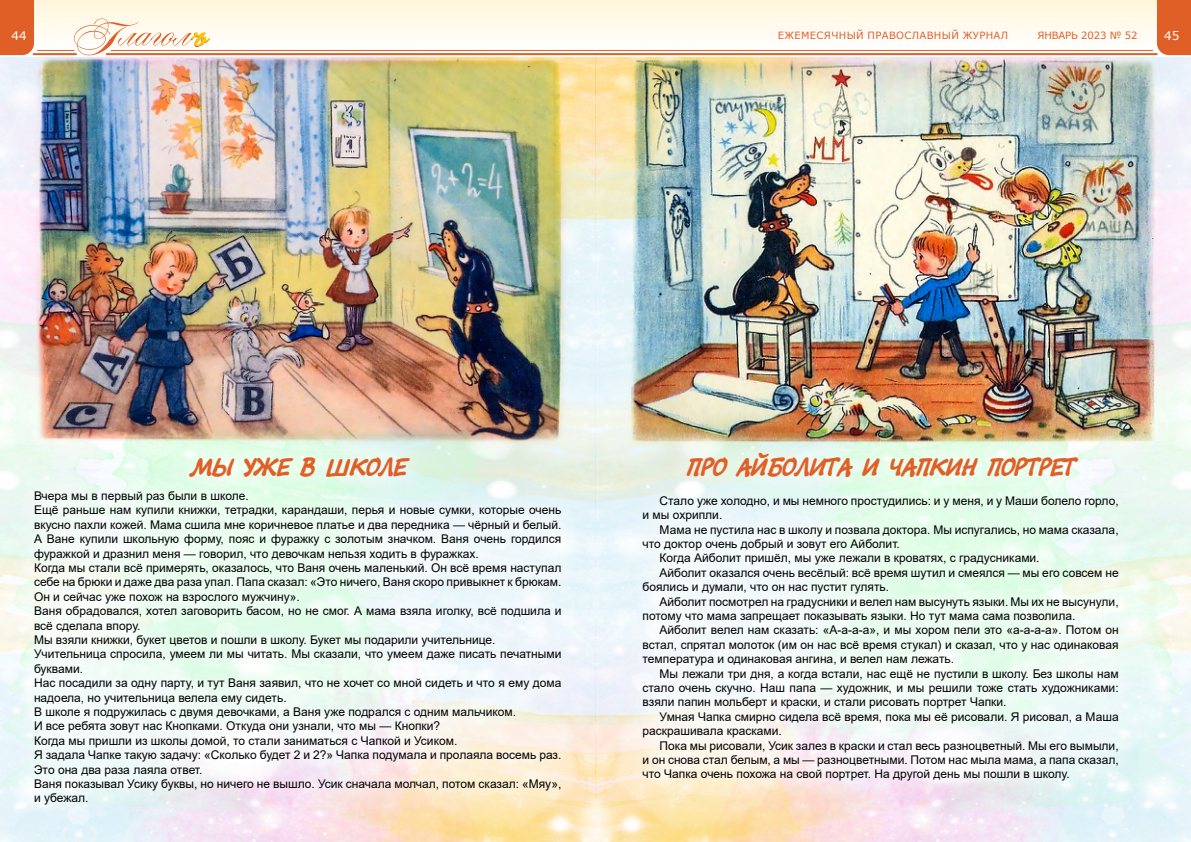
<style>
.page{position:relative;width:1191px;height:842px;background:#fff}
.page>*{position:absolute;margin:0;border:0;box-sizing:border-box;transform-origin:0 0}
.t1{font:26px "Tatiana CTT";color:#df5f27}
.t2{font:12px/14.4px "Arial";color:#000}
.t3{font:12px "Verdana";color:#fff}
.t4{font:10px "Verdana";letter-spacing:.035em;color:#df5f27}
.t5{font:10px "Verdana";letter-spacing:-.01em;color:#df5f27}
</style>
<div class="page">
<div style="left:0;top:0;width:1191px;height:50px;background:linear-gradient(to bottom,#fff6db,#fffefd)"></div>
<div style="left:771px;top:22px;width:244px;height:24px;background:#fffcf6"></div>
<div style="left:0;top:0;width:34px;height:55px;background:#df5f27"></div>
<div style="left:1157px;top:0;width:34px;height:55px;background:#df5f27"></div>
<hr style="left:107px;top:53px;width:488px;height:2px;background:#df5f27">
<hr style="left:38px;top:50px;width:36px;height:1px;background:#df5f27">
<hr style="left:111px;top:50px;width:484px;height:1px;background:#df5f27">
<hr style="left:595px;top:53px;width:561px;height:2px;background:#df5f27">
<hr style="left:596px;top:50px;width:556px;height:1px;background:#df5f27">
<svg style="left:74px;top:19px;width:136px;height:34px"></svg>
<img style="left:0;top:57px;width:595px;height:785px">
<svg style="left:595px;top:57px;width:596px;height:785px;background:#f0efe6"></svg>
<div style="left:9px;top:432px;width:577px;height:397px;background:#fff;opacity:.75"></div>
<div style="left:617px;top:428px;width:527px;height:378px;background:#fff;opacity:.75"></div>
<img style="left:25px;top:53px;width:554px;height:396px">
<img style="left:48px;top:62px;width:506px;height:372px">
<img style="left:605px;top:57px;width:571px;height:392px">
<img style="left:638px;top:64px;width:511px;height:371px">
<p class="t3" style="left:12px;top:27px;width:17px">44</p>
<p class="t4" style="left:777px;top:28px;width:232px">ЕЖЕМЕСЯЧНЫЙ ПРАВОСЛАВНЫЙ ЖУРНАЛ</p>
<p class="t5" style="left:1037px;top:28px;width:102px">ЯНВАРЬ 2023 № 52</p>
<p class="t3" style="left:1164px;top:27px;width:17px">45</p>
<h1 class="t1" style="left:190px;top:452px;width:217px">МЫ УЖЕ В ШКОЛЕ</h1>
<p class="t2" style="left:34px;top:488px;width:529px">Вчера мы в первый раз были в школе.<br>Ещё раньше нам купили книжки, тетрадки, карандаши, перья и новые сумки, которые очень вкусно пахли кожей. Мама сшила мне коричневое платье и два передника — чёрный и белый.<br>А Ване купили школьную форму, пояс и фуражку с золотым значком. Ваня очень гордился фуражкой и дразнил меня — говорил, что девочкам нельзя ходить в фуражках.<br>Когда мы стали всё примерять, оказалось, что Ваня очень маленький. Он всё время наступал себе на брюки и даже два раза упал. Папа сказал: «Это ничего, Ваня скоро привыкнет к брюкам.<br>Он и сейчас уже похож на взрослого мужчину».<br>Ваня обрадовался, хотел заговорить басом, но не смог. А мама взяла иголку, всё подшила и всё сделала впору.<br>Мы взяли книжки, букет цветов и пошли в школу. Букет мы подарили учительнице.<br>Учительница спросила, умеем ли мы читать. Мы сказали, что умеем даже писать печатными буквами.<br>Нас посадили за одну парту, и тут Ваня заявил, что не хочет со мной сидеть и что я ему дома надоела, но учительница велела ему сидеть.<br>В школе я подружилась с двумя девочками, а Ваня уже подрался с одним мальчиком.<br>И все ребята зовут нас Кнопками. Откуда они узнали, что мы — Кнопки?<br>Когда мы пришли из школы домой, то стали заниматься с Чапкой и Усиком.<br>Я задала Чапке такую задачу: «Сколько будет 2 и 2?» Чапка подумала и пролаяла восемь раз.<br>Это она два раза лаяла ответ.<br>Ваня показывал Усику буквы, но ничего не вышло. Усик сначала молчал, потом сказал: «Мяу», и убежал.</p>
<h1 class="t1" style="left:686px;top:452px;width:389px">ПРО АЙБОЛИТА И ЧАПКИН ПОРТРЕТ</h1>
<p class="t2" style="left:642px;top:493px;width:477px;text-indent:17px">Стало уже холодно, и мы немного простудились: и у меня, и у Маши болело горло, и мы охрипли.</p>
<p class="t2" style="left:659px;top:522px;width:460px">Мама не пустила нас в школу и позвала доктора. Мы испугались, но мама сказала,</p>
<p class="t2" style="left:642px;top:536px;width:259px">что доктор очень добрый и зовут его Айболит.</p>
<p class="t2" style="left:659px;top:551px;width:381px">Когда Айболит пришёл, мы уже лежали в кроватях, с градусниками.</p>
<p class="t2" style="left:659px;top:565px;width:460px">Айболит оказался очень весёлый: всё время шутил и смеялся — мы его совсем не</p>
<p class="t2" style="left:642px;top:580px;width:248px">боялись и думали, что он нас пустит гулять.</p>
<p class="t2" style="left:659px;top:594px;width:460px">Айболит посмотрел на градусники и велел нам высунуть языки. Мы их не высунули,</p>
<p class="t2" style="left:642px;top:608px;width:434px">потому что мама запрещает показывать языки. Но тут мама сама позволила.</p>
<p class="t2" style="left:659px;top:623px;width:460px">Айболит велел нам сказать: «А-а-а-а», и мы хором пели это «а-а-а-а». Потом он</p>
<p class="t2" style="left:642px;top:637px;width:477px">встал, спрятал молоток (им он нас всё время стукал) и сказал, что у нас одинаковая</p>
<p class="t2" style="left:642px;top:652px;width:313px">температура и одинаковая ангина, и велел нам лежать.</p>
<p class="t2" style="left:659px;top:666px;width:460px">Мы лежали три дня, а когда встали, нас ещё не пустили в школу. Без школы нам</p>
<p class="t2" style="left:642px;top:680px;width:477px">стало очень скучно. Наш папа — художник, и мы решили тоже стать художниками:</p>
<p class="t2" style="left:642px;top:695px;width:365px">взяли папин мольберт и краски, и стали рисовать портрет Чапки.</p>
<p class="t2" style="left:659px;top:709px;width:460px">Умная Чапка смирно сидела всё время, пока мы её рисовали. Я рисовал, а Маша</p>
<p class="t2" style="left:642px;top:724px;width:141px">раскрашивала красками.</p>
<p class="t2" style="left:659px;top:738px;width:460px">Пока мы рисовали, Усик залез в краски и стал весь разноцветный. Мы его вымыли,</p>
<p class="t2" style="left:642px;top:752px;width:477px">и он снова стал белым, а мы — разноцветными. Потом нас мыла мама, а папа сказал,</p>
<p class="t2" style="left:642px;top:767px;width:429px">что Чапка очень похожа на свой портрет. На другой день мы пошли в школу.</p>
</div>
